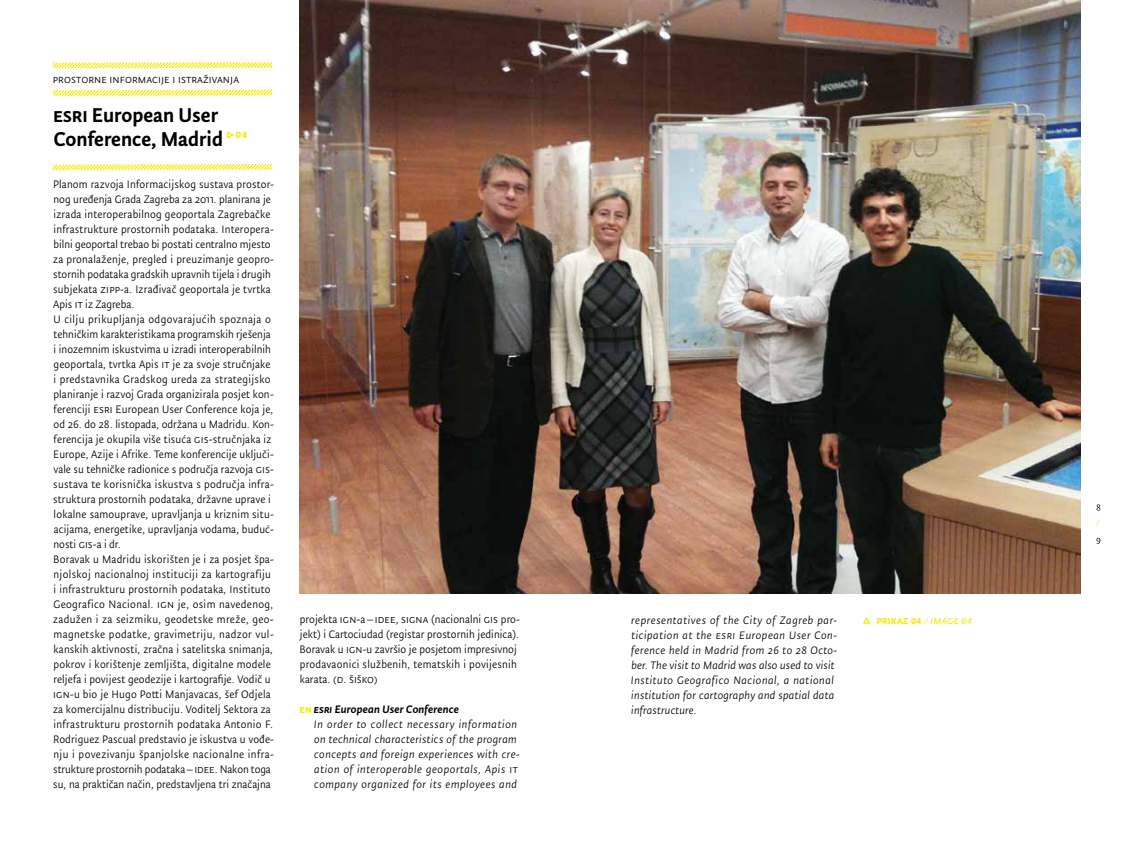
<style>
.page{position:relative;width:1134px;height:851px;background:#fff}
.page>*{position:absolute;margin:0;border:0;box-sizing:border-box;transform-origin:0 0}
.t1{font:500 22.5px/23.8px "Tempera Pro";color:#000}
.t2{font:12.5px "Tempera Pro Normal";letter-spacing:.01em;color:#000}
.t3{font:12.25px/15px "Tempera Pro Normal";letter-spacing:.01em;color:#000}
.t4{font:italic 12.25px/15px "Tempera Pro Normal";letter-spacing:.035em;color:#000}
.t5{font:italic 500 12.25px "Tempera Pro";letter-spacing:.01em;color:#000}
.t6{font:500 12.25px "Tempera Pro";letter-spacing:.01em;color:#f3ea00}
.s1{font-style:normal;color:#f3ea00}
.s2{font-style:normal}
.s3{font-family:"Tempera Pro Book B Italic";font-weight:400}
</style>
<div class="page">
<svg style="left:53px;top:62px;width:218px;height:7px"></svg>
<svg style="left:53px;top:89px;width:218px;height:7px"></svg>
<svg style="left:227px;top:131px;width:7px;height:8px"></svg>
<svg style="left:53px;top:163px;width:218px;height:8px"></svg>
<img style="left:299px;top:0;width:782px;height:593px">
<svg style="left:863px;top:617px;width:8px;height:7px"></svg>
<svg style="left:1096px;top:537px;width:4px;height:7px"></svg>
<svg style="left:1096px;top:504px;width:4px;height:6px"></svg>
<p class="t2" style="left:53px;top:72px;width:188px">prostorne informacije i istraživanja</p>
<h1 class="t1" style="left:53px;top:103px;width:196px">esri European User<br>Conference, Madrid <sup>04</sup></h1>
<p class="t3" style="left:53px;top:177px;width:222px">Planom razvoja Informacijskog sustava prostor&shy;nog uređenja Grada Zagreba za 2011. planirana je izrada interoperabilnog geoportala Zagrebačke infrastrukture prostornih podataka. Interopera&shy;bilni geoportal trebao bi postati centralno mjesto za pronalaženje, pregled i preuzimanje geopro&shy;stornih podataka gradskih upravnih tijela i drugih subjekata zipp-a. Izrađivač geoportala je tvrtka Apis it iz Zagreba.<br>U cilju prikupljanja odgovarajućih spoznaja o tehničkim karakteristikama programskih rješenja i inozemnim iskustvima u izradi interoperabilnih geoportala, tvrtka Apis it je za svoje stručnjake i predstavnika Gradskog ureda za strategijsko planiranje i razvoj Grada organizirala posjet kon&shy;ferenciji esri European User Conference koja je, od 26. do 28. listopada, održana u Madridu. Kon&shy;ferencija je okupila više tisuća gis-stručnjaka iz Europe, Azije i Afrike. Teme konferencije uključi&shy;vale su tehničke radionice s područja razvoja gis&shy;sustava te korisnička iskustva s područja infra&shy;struktura prostornih podataka, državne uprave i lokalne samouprave, upravljanja u kriznim situ&shy;acijama, energetike, upravljanja vodama, buduć&shy;nosti gis-a i dr.<br>Boravak u Madridu iskorišten je i za posjet špa&shy;njolskoj nacionalnoj instituciji za kartografiju i infrastrukturu prostornih podataka, Instituto Geografico Nacional. ign je, osim navedenog, zadužen i za seizmiku, geodetske mreže, geo&shy;magnetske podatke, gravimetriju, nadzor vul&shy;kanskih aktivnosti, zračna i satelitska snimanja, pokrov i korištenje zemljišta, digitalne modele reljefa i povijest geodezije i kartografije. Vodič u ign-u bio je Hugo Potti Manjavacas, šef Odjela za komercijalnu distribuciju. Voditelj Sektora za infrastrukturu prostornih podataka Antonio F.<br>Rodriguez Pascual predstavio je iskustva u vođe&shy;nju i povezivanju španjolske nacionalne infra&shy;strukture prostornih podataka–idee. Nakon toga su, na praktičan način, predstavljena tri značajna</p>
<p class="t3" style="left:300px;top:612px;width:222px">projekta ign-a – idee, signa (nacionalni gis pro&shy;jekt) i Cartociudad (registar prostornih jedinica).<br>Boravak u ign-u završio je posjetom impresivnoj prodavaonici službenih, tematskih i povijesnih karata. (d. šiško)</p>
<p class="t5" style="left:300px;top:702px;width:161px"><span class="s1">en</span> esri European User Conference</p>
<p class="t4" style="left:314px;top:717px;width:208px">In order to collect necessary information on technical characteristics of the program concepts and foreign experiences with cre&shy;ation of interoperable geoportals, Apis <span class="s2">it </span>company organized for its employees and</p>
<p class="t4" style="left:631px;top:612px;width:208px">representatives of the City of Zagreb par&shy;ticipation at the esri European User Con&shy;ference held in Madrid from 26 to 28 Octo&shy;ber. The visit to Madrid was also used to visit Instituto Geografico Nacional, a national institution for cartography and spatial data infrastructure.</p>
<p class="t6" style="left:876px;top:612px;width:97px">prikaz 04 <span class="s3">/ image 04</span></p>
</div>
